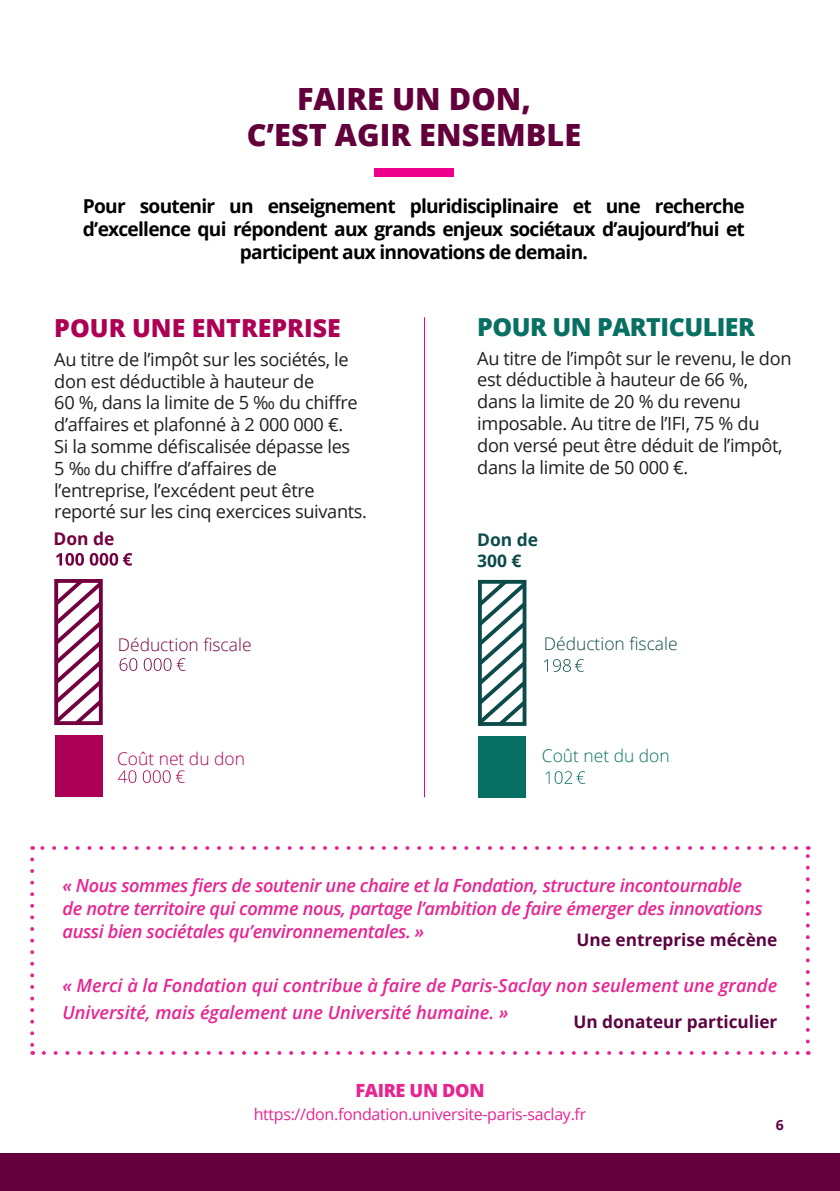
<style>
.page{position:relative;width:840px;height:1191px;background:#fff}
.page>*{position:absolute;margin:0;border:0;box-sizing:border-box;transform-origin:0 0}
.t1{font:800 30.6px "Open Sans";color:#63003c}
.t2{font:800 24.8px "Open Sans";letter-spacing:-.02em;color:#087063}
.t3{font:800 24.8px "Open Sans";color:#ab0054}
.t4{font:700 19.2px/23px "Open Sans";letter-spacing:-.04em;color:#000001;text-align:center}
.t5{font:18.2px/21.8px "Open Sans";letter-spacing:-.02em;color:#231f20}
.t6{font:italic 600 18.2px/23px "Open Sans";letter-spacing:-.02em;color:#e62592}
.t7{font:italic 600 18.2px/27px "Open Sans";color:#e62592}
.t8{font:800 18.2px "Open Sans";letter-spacing:-.02em;color:#e62592}
.t9{font:300 17.4px "Open Sans";color:#730040}
.t10{font:300 17.4px "Open Sans";color:#0d4a4a}
.t11{font:300 17.4px "Open Sans";color:#ab0054}
.t12{font:300 17.4px "Open Sans";color:#087063}
.t13{font:700 17.4px "Open Sans";color:#0d4a4a}
.t14{font:700 17.4px "Open Sans";color:#730040}
.t15{font:700 17.2px "Open Sans";color:#5c0341}
.t16{font:16px "Open Sans";letter-spacing:-.02em;color:#e62592}
.t17{font:700 14px "Open Sans";color:#5b0441}
</style>
<div class="page">
<hr style="left:424px;top:317px;width:1px;height:480px;background:#ec008c">
<div style="left:374px;top:168px;width:79px;height:8px;background:#ec008c"></div>
<svg style="left:44px;top:1051px;width:756px;height:3px"></svg>
<svg style="left:30px;top:859px;width:4px;height:195px"></svg>
<svg style="left:805px;top:846px;width:4px;height:195px"></svg>
<svg style="left:32px;top:846px;width:763px;height:4px"></svg>
<svg style="left:118px;top:770px;width:18px;height:13px"></svg>
<svg style="left:143px;top:770px;width:27px;height:13px"></svg>
<svg style="left:176px;top:770px;width:9px;height:13px"></svg>
<svg style="left:119px;top:658px;width:18px;height:13px"></svg>
<svg style="left:144px;top:658px;width:27px;height:13px"></svg>
<svg style="left:177px;top:658px;width:8px;height:13px"></svg>
<svg style="left:56px;top:553px;width:28px;height:12px"></svg>
<svg style="left:90px;top:553px;width:42px;height:12px"></svg>
<div style="left:55px;top:735px;width:47px;height:62px;background:#ab0054"></div>
<svg style="left:59px;top:584px;width:39px;height:136px"></svg>
<div style="left:54px;top:579px;width:49px;height:146px;border:4px solid #730040"></div>
<svg style="left:545px;top:771px;width:40px;height:13px"></svg>
<svg style="left:544px;top:659px;width:39px;height:13px"></svg>
<div style="left:478px;top:736px;width:47px;height:62px;background:#087063"></div>
<svg style="left:482px;top:585px;width:39px;height:136px"></svg>
<div style="left:477px;top:580px;width:49px;height:146px;border:4px solid #0d4a4a"></div>
<div style="left:0;top:1153px;width:839px;height:38px;background:#63003c"></div>
<p class="t1" style="left:297px;top:75px;width:235px">FAIRE UN DON,</p>
<p class="t1" style="left:246px;top:112px;width:336px">C’EST AGIR ENSEMBLE</p>
<p class="t4" style="left:83px;top:194px;width:663px">Pour soutenir un enseignement pluridisciplinaire et une recherche d’excellence qui répondent aux grands enjeux sociétaux d’aujourd’hui et participent aux innovations de demain.</p>
<p class="t3" style="left:54px;top:309px;width:288px">POUR UNE ENTREPRISE</p>
<p class="t5" style="left:54px;top:348px;width:296px">Au titre de l’impôt sur les sociétés, le don est déductible à hauteur de</p>
<p class="t5" style="left:54px;top:391px;width:305px">60 %, dans la limite de 5 ‰ du chiffre d’affaires et plafonné à 2 000 000 €.</p>
<p class="t5" style="left:54px;top:435px;width:297px">Si la somme défiscalisée dépasse les</p>
<p class="t5" style="left:54px;top:457px;width:314px">5 ‰ du chiffre d’affaires de l’entreprise, l’excédent peut être reporté sur les cinq exercices suivants.</p>
<p class="t2" style="left:477px;top:308px;width:279px">POUR UN PARTICULIER</p>
<p class="t5" style="left:477px;top:347px;width:315px">Au titre de l’impôt sur le revenu, le don est déductible à hauteur de 66 %,</p>
<p class="t5" style="left:477px;top:390px;width:307px">dans la limite de 20 % du revenu imposable. Au titre de l’IFI, 75 % du don versé peut être déduit de l’impôt, dans la limite de 50 000 €.</p>
<p class="t14" style="left:53px;top:526px;width:62px">Don de</p>
<p class="t13" style="left:477px;top:528px;width:62px">Don de</p>
<p class="t13" style="left:477px;top:548px;width:46px">300 €</p>
<p class="t9" style="left:118px;top:632px;width:135px">Déduction fiscale</p>
<p class="t10" style="left:543px;top:632px;width:135px">Déduction fiscale</p>
<p class="t11" style="left:117px;top:746px;width:129px">Coût net du don</p>
<p class="t12" style="left:541px;top:744px;width:129px">Coût net du don</p>
<p class="t6" style="left:62px;top:874px;width:701px">« Nous sommes fiers de soutenir une chaire et la Fondation, structure incontournable de notre territoire qui comme nous, partage l’ambition de faire émerger des innovations aussi bien sociétales qu’environnementales. »</p>
<p class="t15" style="left:576px;top:928px;width:202px">Une entreprise mécène</p>
<p class="t7" style="left:62px;top:972px;width:716px">« Merci à la Fondation qui contribue à faire de Paris-Saclay non seulement une grande<br>Université, mais également une Université humaine. »</p>
<p class="t15" style="left:573px;top:1009px;width:205px">Un donateur particulier</p>
<p class="t8" style="left:355px;top:1077px;width:131px">FAIRE UN DON</p>
<p class="t16" style="left:253px;top:1103px;width:334px">https://don.fondation.universite-paris-saclay.fr</p>
<p class="t17" style="left:775px;top:1114px;width:9px">6</p>
</div>
